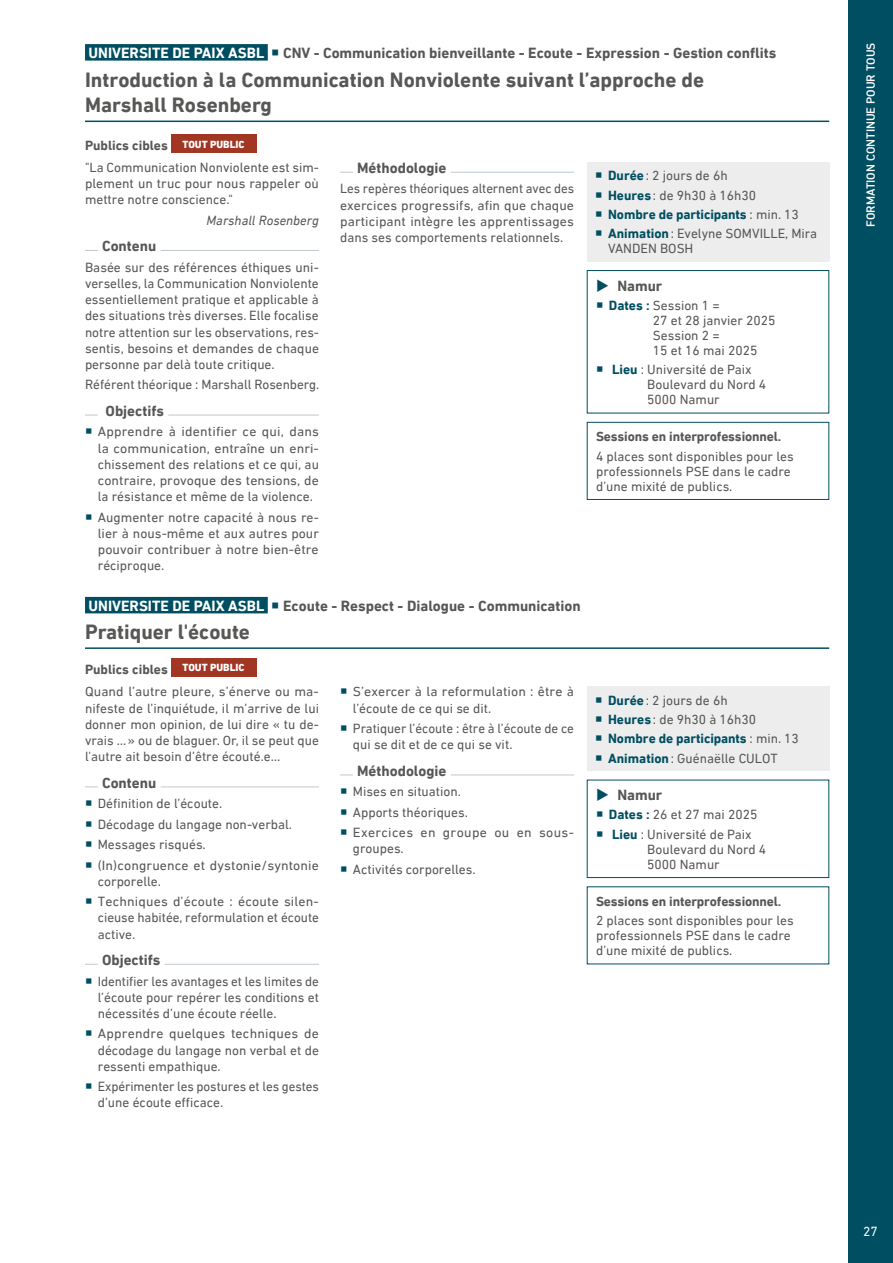
<style>
.page{position:relative;width:893px;height:1263px;background:#fff}
.page>*{position:absolute;margin:0;border:0;box-sizing:border-box;transform-origin:0 0}
.Nom_module{font:700 21px/25.2px "DIN Next LT Pro";color:#575756}
.Titre_1_module{font:700 15px "DIN Next LT Pro";color:#575756}
.Texte_modules{font:13.5px/16.2px "DIN Next LT Pro";color:#575756}
.Texte_modules-2{font:700 13.5px "DIN Next LT Pro";letter-spacing:-.01em;color:#575756}
.t1{font:700 13.5px "DIN Next LT Pro";letter-spacing:-.01em;color:#004e61}
.H2_-_Nom_module{font:700 13.5px "DIN Next LT Pro";color:#575756}
.Texte_modules-3{font:13.5px/16.2px "DIN Next LT Pro";letter-spacing:.025em;color:#575756}
.Texte_modules-4{font:italic 13.5px "DIN Next LT Pro";color:#575756}
.t2{font:13.5px "DIN Next LT Pro";color:#fff}
.t3{font:500 12px "DIN Next LT Pro";color:#fff}
.t4{font:800 10.5px "DIN Next LT Pro";color:#fff}
.s1{color:#fff}
.s2{color:#004e61}
.s3{font-weight:700;color:#004e61}
.s4{font-weight:400;color:#575756}
</style>
<div class="page">
<div style="left:848px;top:0;width:45px;height:1263px;background:#004e61"></div>
<div style="left:85px;top:44px;width:183px;height:17px;background:#004e61"></div>
<div style="left:85px;top:597px;width:183px;height:16px;background:#004e61"></div>
<hr style="left:85px;top:121px;width:744px;height:1px;background:#004e61">
<div style="left:171px;top:134px;width:85px;height:19px;background:#a13623"></div>
<hr style="left:85px;top:250px;width:234px;height:1px;background:#bfc8d0">
<div style="left:98px;top:238px;width:63px;height:14px;background:#fff"></div>
<hr style="left:85px;top:415px;width:234px;height:1px;background:#bfc8d0">
<div style="left:98px;top:403px;width:70px;height:14px;background:#fff"></div>
<hr style="left:340px;top:172px;width:234px;height:1px;background:#bfc8d0">
<div style="left:353px;top:160px;width:98px;height:14px;background:#fff"></div>
<div style="left:587px;top:162px;width:242px;height:100px;background:#ededed"></div>
<div style="left:587px;top:270px;width:242px;height:143px;border:1px solid #004e61"></div>
<div style="left:587px;top:422px;width:242px;height:78px;border:1px solid #004e61"></div>
<hr style="left:85px;top:647px;width:744px;height:2px;background:#004e61">
<div style="left:171px;top:658px;width:85px;height:19px;background:#a13623"></div>
<hr style="left:85px;top:786px;width:234px;height:1px;background:#bfc8d0">
<div style="left:98px;top:775px;width:63px;height:13px;background:#fff"></div>
<hr style="left:85px;top:964px;width:234px;height:1px;background:#bfc8d0">
<div style="left:98px;top:952px;width:67px;height:14px;background:#fff"></div>
<hr style="left:340px;top:774px;width:234px;height:1px;background:#bfc8d0">
<div style="left:353px;top:763px;width:98px;height:13px;background:#fff"></div>
<div style="left:587px;top:686px;width:242px;height:85px;background:#ededed"></div>
<div style="left:587px;top:780px;width:242px;height:98px;border:1px solid #004e61"></div>
<p class="Titre_1_module" style="left:89px;top:44px;width:689px"><span class="s1">UNIVERSITE DE PAIX ASBL</span> <span class="s2">○</span> CNV - Communication bienveillante - Ecoute - Expression - Gestion conflits</p>
<p class="Nom_module" style="left:85px;top:67px;width:621px">Introduction à la Communication Nonviolente suivant l’approche de<br>Marshall Rosenberg</p>
<h2 class="H2_-_Nom_module" style="left:85px;top:138px;width:84px">Publics cibles</h2>
<p class="t4" style="left:182px;top:138px;width:64px">TOUT PUBLIC</p>
<p class="Texte_modules" style="left:85px;top:159px;width:235px;text-align:justify">"La Communication Nonviolente est sim&shy;plement un truc pour nous rappeler où mettre notre conscience."</p>
<p class="Texte_modules-4" style="left:206px;top:212px;width:114px">Marshall Rosenberg</p>
<p class="Titre_1_module" style="left:102px;top:237px;width:56px">Contenu</p>
<p class="Texte_modules" style="left:85px;top:259px;width:235px;text-align:justify">Basée sur des références éthiques uni&shy;verselles, la Communication Nonviolente essentiellement pratique et applicable à des situations très diverses. Elle focalise notre attention sur les observations, res&shy;sentis, besoins et demandes de chaque personne par delà toute critique.</p>
<p class="Texte_modules" style="left:85px;top:376px;width:236px">Référent théorique : Marshall Rosenberg.</p>
<p class="Titre_1_module" style="left:106px;top:402px;width:60px">Objectifs</p>
<p class="Texte_modules" style="left:98px;top:423px;width:223px;text-align:justify">Apprendre à identifier ce qui, dans la communication, entraîne un enri&shy;chissement des relations et ce qui, au contraire, provoque des tensions, de la résistance et même de la violence.</p>
<p class="Texte_modules" style="left:98px;top:509px;width:223px;text-align:justify">Augmenter notre capacité à nous re&shy;lier à nous-même et aux autres pour pouvoir contribuer à notre bien-être réciproque.</p>
<p class="Titre_1_module" style="left:357px;top:159px;width:91px">Méthodologie</p>
<p class="Texte_modules" style="left:340px;top:181px;width:235px;text-align:justify">Les repères théoriques alternent avec des exercices progressifs, afin que chaque participant intègre les apprentissages dans ses comportements relationnels.</p>
<p class="Texte_modules" style="left:608px;top:168px;width:121px"><span class="s3">Durée</span>: 2 jours de 6h</p>
<p class="Texte_modules" style="left:608px;top:187px;width:150px"><span class="s3">Heures</span>: de 9h30 à 16h30</p>
<p class="t1" style="left:608px;top:206px;width:192px">Nombre de participants <span class="s4">: min. 13</span></p>
<p class="Texte_modules" style="left:608px;top:226px;width:211px;line-height:15px"><span class="s3">Animation</span>: Evelyne SOMVILLE, Mira<br>VANDEN BOSH</p>
<p class="Titre_1_module" style="left:617px;top:277px;width:47px">Namur</p>
<p class="Texte_modules" style="left:653px;top:298px;width:124px;line-height:15px;text-indent:-44px"><span class="s3">Dates :</span> Session 1 =<br>27 et 28 janvier 2025<br>Session 2 =<br>15 et 16 mai 2025</p>
<p class="Texte_modules" style="left:647px;top:362px;width:120px;line-height:15px;text-indent:-35px"><span class="s3">Lieu</span> : Université de Paix<br>Boulevard du Nord 4<br>5000 Namur</p>
<p class="Texte_modules-2" style="left:596px;top:429px;width:187px">Sessions en interprofessionnel.</p>
<p class="Texte_modules" style="left:596px;top:448px;width:199px;line-height:15px">4 places sont disponibles pour les professionnels PSE dans le cadre d’une mixité de publics.</p>
<p class="Titre_1_module" style="left:89px;top:597px;width:494px"><span class="s1">UNIVERSITE DE PAIX ASBL</span> <span class="s2">○</span> Ecoute - Respect - Dialogue - Communication</p>
<p class="Nom_module" style="left:85px;top:619px;width:166px">Pratiquer l'écoute</p>
<h2 class="H2_-_Nom_module" style="left:85px;top:661px;width:161px">Publics cibles <sup>TOUT</sup> <sup>PUBLIC</sup></h2>
<p class="Texte_modules" style="left:85px;top:683px;width:235px;text-align:justify">Quand l’autre pleure, s’énerve ou ma&shy;nifeste de l’inquiétude, il m’arrive de lui donner mon opinion, de lui dire « tu de&shy;vrais …» ou de blaguer. Or, il se peut que l'autre ait besoin d’être écouté.e…</p>
<p class="Titre_1_module" style="left:102px;top:774px;width:56px">Contenu</p>
<p class="Texte_modules" style="left:98px;top:795px;width:126px">Définition de l’écoute.</p>
<p class="Texte_modules" style="left:98px;top:816px;width:196px">Décodage du langage non-verbal.</p>
<p class="Texte_modules" style="left:98px;top:836px;width:109px">Messages risqués.</p>
<p class="Texte_modules" style="left:98px;top:857px;width:223px">(In)congruence et dystonie/syntonie corporelle.</p>
<p class="Texte_modules" style="left:98px;top:893px;width:223px;text-align:justify">Techniques d’écoute : écoute silen&shy;cieuse habitée, reformulation et écoute active.</p>
<p class="Titre_1_module" style="left:102px;top:951px;width:60px">Objectifs</p>
<p class="Texte_modules" style="left:98px;top:973px;width:223px;text-align:justify">Identifier les avantages et les limites de l’écoute pour repérer les conditions et nécessités d’une écoute réelle.</p>
<p class="Texte_modules" style="left:98px;top:1025px;width:223px;text-align:justify">Apprendre quelques techniques de décodage du langage non verbal et de ressenti empathique.</p>
<p class="Texte_modules" style="left:98px;top:1078px;width:223px">Expérimenter les postures et les gestes d’une écoute efficace.</p>
<p class="Texte_modules" style="left:353px;top:683px;width:223px">S’exercer à la reformulation : être à l’écoute de ce qui se dit.</p>
<p class="Texte_modules" style="left:353px;top:720px;width:223px">Pratiquer l’écoute : être à l’écoute de ce qui se dit et de ce qui se vit.</p>
<p class="Titre_1_module" style="left:357px;top:762px;width:91px">Méthodologie</p>
<p class="Texte_modules" style="left:353px;top:783px;width:110px">Mises en situation.</p>
<p class="Texte_modules" style="left:353px;top:804px;width:116px">Apports théoriques.</p>
<p class="Texte_modules-3" style="left:353px;top:824px;width:223px">Exercices en groupe ou en sous&shy;groupes.</p>
<p class="Texte_modules" style="left:353px;top:861px;width:124px">Activités corporelles.</p>
<p class="Texte_modules" style="left:608px;top:692px;width:121px"><span class="s3">Durée</span>: 2 jours de 6h</p>
<p class="Texte_modules" style="left:608px;top:711px;width:150px"><span class="s3">Heures</span>: de 9h30 à 16h30</p>
<p class="t1" style="left:608px;top:731px;width:192px">Nombre de participants <span class="s4">: min. 13</span></p>
<p class="Texte_modules" style="left:608px;top:750px;width:171px"><span class="s3">Animation</span>: Guénaëlle CULOT</p>
<p class="Titre_1_module" style="left:617px;top:786px;width:47px">Namur</p>
<p class="Texte_modules" style="left:609px;top:806px;width:150px"><span class="s3">Dates :</span> 26 et 27 mai 2025</p>
<p class="Texte_modules" style="left:647px;top:826px;width:120px;line-height:15px;text-indent:-35px"><span class="s3">Lieu</span> : Université de Paix<br>Boulevard du Nord 4<br>5000 Namur</p>
<p class="Texte_modules-2" style="left:596px;top:893px;width:187px">Sessions en interprofessionnel.</p>
<p class="Texte_modules" style="left:596px;top:913px;width:199px;line-height:15px">2 places sont disponibles pour les professionnels PSE dans le cadre d’une mixité de publics.</p>
<p class="t3" style="left:864px;top:227px;width:186px;rotate:-90deg">FORMATION CONTINUE POUR TOUS</p>
<p class="t2" style="left:863px;top:1224px;width:16px">27</p>
</div>
